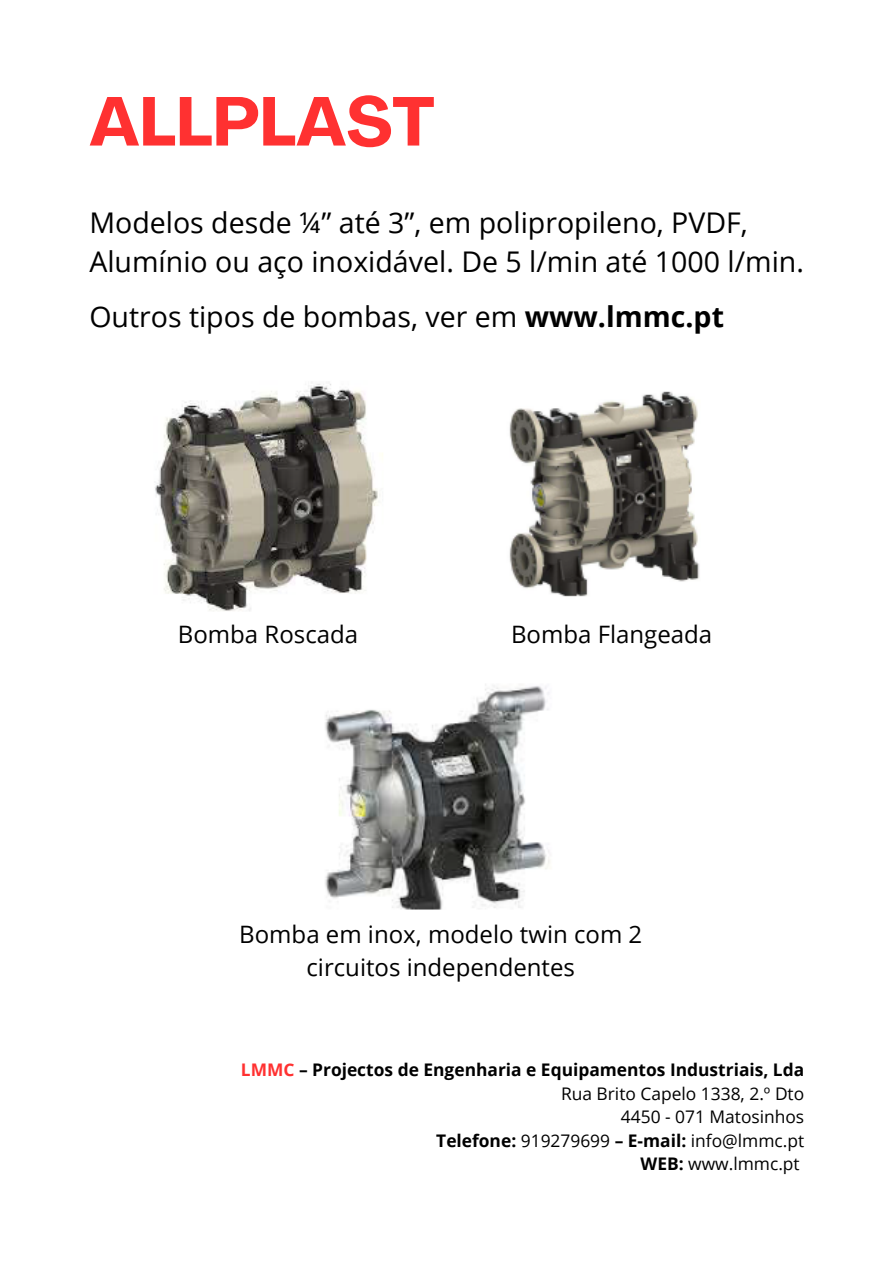
<style>
.page{position:relative;width:894px;height:1264px;background:#fff}
.page>*{position:absolute;margin:0;border:0;box-sizing:border-box;transform-origin:0 0}
.t1{font:700 68.1px "Agrandir";color:#ff3131}
.t2{font:28.5px/39.3px "Open Sans";color:#000}
.t3{font:24px/32.7px "Open Sans";color:#000;text-align:center}
.t4{font:17.4px "Open Sans";color:#000}
.t5{font:700 17.4px "Open Sans";color:#000}
.s1{font-weight:700}
.s2{color:#ff3131}
</style>
<div class="page">
<img style="left:155px;top:382px;width:228px;height:229px">
<img style="left:509px;top:391px;width:191px;height:206px">
<img style="left:325px;top:684px;width:225px;height:226px">
<p class="t1" style="left:89px;top:94px;width:347px">ALLPLAST</p>
<h3 class="t2" style="left:89px;top:202px;width:716px">Modelos desde ¼” até 3”, em polipropileno, PVDF,<br>Alumínio ou aço inoxidável. De 5 l/min até 1000 l/min.</h3>
<p class="t2" style="left:89px;top:297px;width:636px">Outros tipos de bombas, ver em <span class="s1">www.lmmc.pt</span></p>
<p class="t3" style="left:178px;top:617px;width:182px">Bomba Roscada</p>
<p class="t3" style="left:511px;top:617px;width:203px">Bomba Flangeada</p>
<p class="t3" style="left:239px;top:917px;width:404px">Bomba em inox, modelo twin com 2 circuitos independentes</p>
<h3 class="t5" style="left:241px;top:1057px;width:564px"><span class="s2">LMMC</span> – Projectos de Engenharia e Equipamentos Industriais, Lda</h3>
<p class="t4" style="left:561px;top:1081px;width:245px">Rua Brito Capelo 1338, 2.º Dto</p>
<h3 class="t4" style="left:620px;top:1104px;width:185px">4450 - 071 Matosinhos</h3>
<p class="t4" style="left:436px;top:1128px;width:369px"><span class="s1">Telefone:</span> 919279699 <span class="s1">– E-mail:</span> info@lmmc.pt</p>
<p class="t4" style="left:640px;top:1151px;width:161px"><span class="s1">WEB:</span> www.lmmc.pt</p>
</div>
